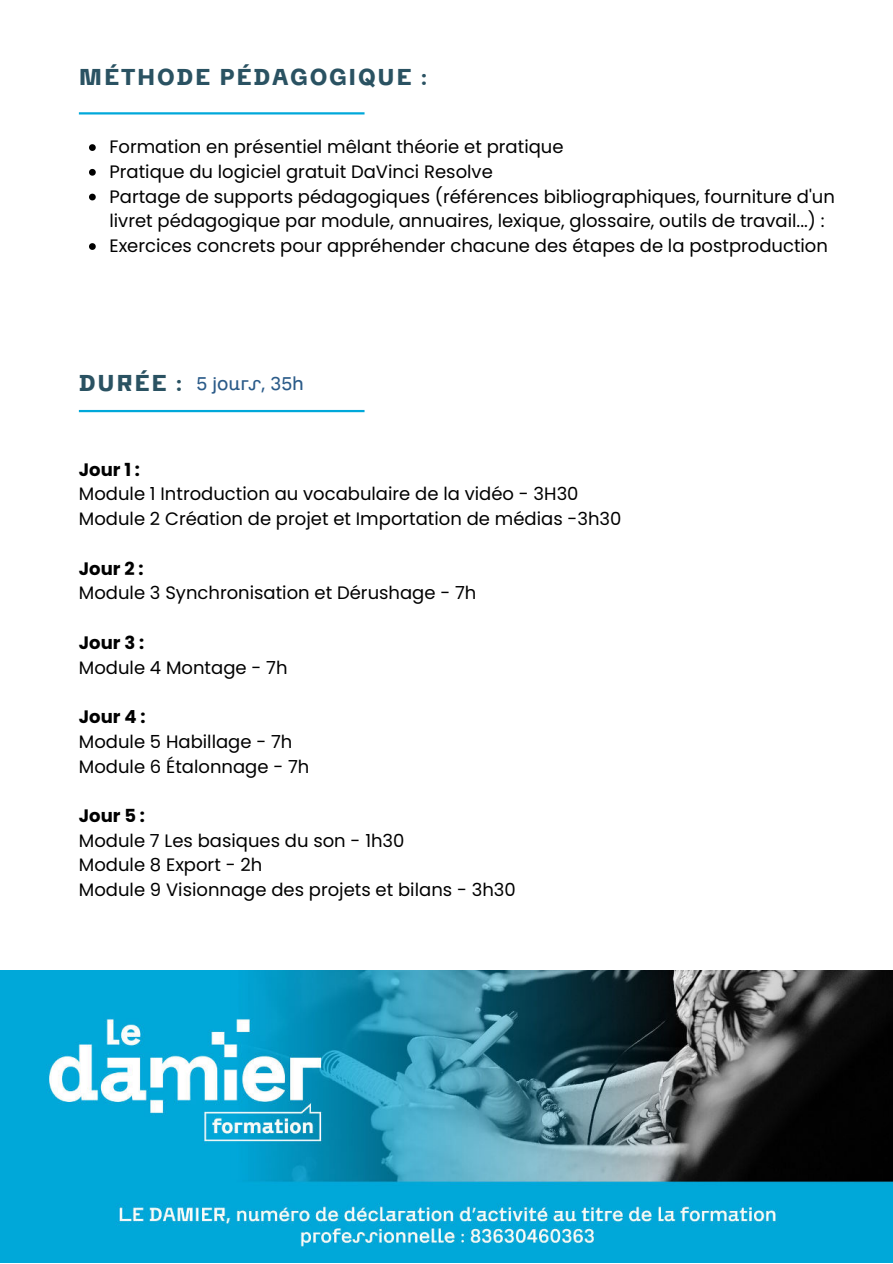
<style>
.page{position:relative;width:893px;height:1264px;background:#fff}
.page>*{position:absolute;margin:0;border:0;box-sizing:border-box;transform-origin:0 0}
.t1{font:700 22.5px "CA Saygon";letter-spacing:.075em;color:#2a5262}
.t2{font:18px/24.8px "Poppins";color:#000}
.t3{font:700 18px "Poppins";color:#000}
.t4{font:300 18px "CA Saygon";color:#2b5b89}
.s1{font-weight:700;font-size:22.5px;color:#2a5262}
</style>
<div class="page">
<svg style="left:89px;top:144px;width:7px;height:7px"></svg>
<svg style="left:89px;top:169px;width:7px;height:7px"></svg>
<svg style="left:89px;top:194px;width:7px;height:6px"></svg>
<svg style="left:89px;top:243px;width:7px;height:7px"></svg>
<hr style="left:79px;top:112px;width:285px;height:2px;background:#00a8da">
<img style="left:0;top:970px;width:892px;height:292px">
<hr style="left:79px;top:410px;width:285px;height:2px;background:#00a8da">
<p class="t1" style="left:79px;top:58px;width:350px">MÉTHODE PÉDAGOGIQUE :</p>
<p class="t2" style="left:109px;top:135px;width:727px">Formation en présentiel mêlant théorie et pratique<br>Pratique du logiciel gratuit DaVinci Resolve<br>Partage de supports pédagogiques (références bibliographiques, fourniture d'un livret pédagogique par module, annuaires, lexique, glossaire, outils de travail...) :<br>Exercices concrets pour appréhender chacune des étapes de la postproduction</p>
<p class="t4" style="left:79px;top:369px;width:226px"><span class="s1">DURÉE :</span> 5 jours, 35h</p>
<p class="t3" style="left:79px;top:459px;width:63px">Jour 1 :</p>
<p class="t2" style="left:79px;top:482px;width:544px">Module 1 Introduction au vocabulaire de la vidéo - 3H30<br>Module 2 Création de projet et Importation de médias -3h30</p>
<p class="t3" style="left:79px;top:558px;width:66px">Jour 2 :</p>
<p class="t2" style="left:79px;top:580px;width:399px">Module 3 Synchronisation et Dérushage - 7h</p>
<p class="t3" style="left:79px;top:632px;width:67px">Jour 3 :</p>
<p class="t2" style="left:79px;top:655px;width:210px">Module 4 Montage - 7h</p>
<p class="t3" style="left:79px;top:706px;width:68px">Jour 4 :</p>
<p class="t2" style="left:79px;top:729px;width:232px">Module 5 Habillage - 7h<br>Module 6 Étalonnage - 7h</p>
<p class="t3" style="left:79px;top:805px;width:68px">Jour 5 :</p>
<p class="t2" style="left:79px;top:828px;width:438px">Module 7 Les basiques du son - 1h30<br>Module 8 Export - 2h<br>Module 9 Visionnage des projets et bilans - 3h30</p>
</div>
